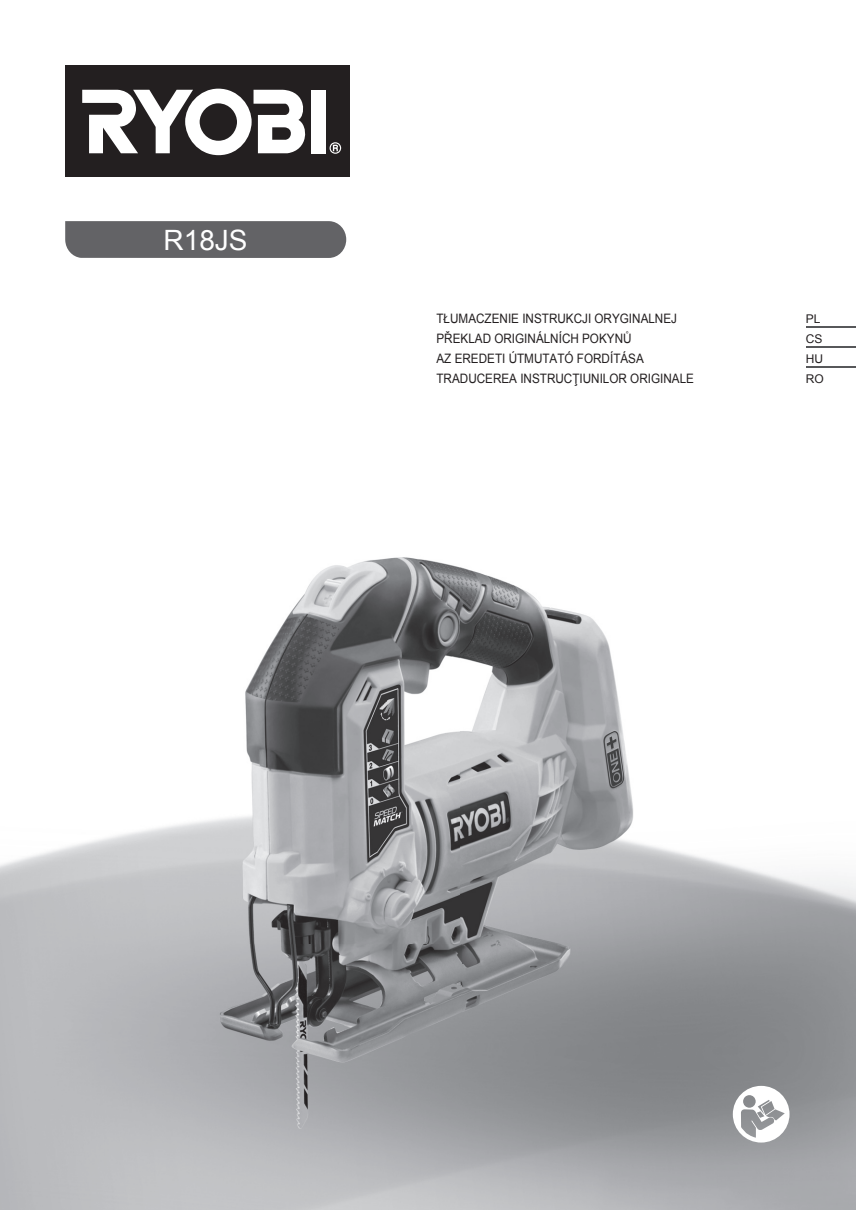
<style>
.page{position:relative;width:856px;height:1210px;background:#fff}
.page>*{position:absolute;margin:0;border:0;box-sizing:border-box;transform-origin:0 0}
.t1{font:28px "Arial";color:#fff}
.t2{font:13px/20px "Arial";color:#231f20;scale:.9 1}
.t3{font:12px/20px "Arial";color:#231f20}
</style>
<div class="page">
<img style="left:0;top:237px;width:460px;height:973px">
<img style="left:460px;top:567px;width:396px;height:643px">
<hr style="left:806px;top:327px;width:50px;height:1px;background:#57585a">
<hr style="left:806px;top:347px;width:50px;height:1px;background:#57585a">
<hr style="left:806px;top:367px;width:50px;height:1px;background:#57585a">
<svg style="left:733px;top:1085px;width:56px;height:57px"></svg>
<div style="left:65px;top:221px;width:281px;height:37px;background:#636366"></div>
<div style="left:63px;top:64px;width:289px;height:114px;background:linear-gradient(to bottom,#231f20,#231f20)"></div>
<div style="left:65px;top:65px;width:284px;height:112px;background:#231f20"></div>
<div style="left:311px;top:90px;width:14px;height:63px;background:#fff"></div>
<svg style="left:82px;top:89px;width:224px;height:66px"></svg>
<svg style="left:329px;top:142px;width:12px;height:12px"></svg>
<h1 class="t1" style="left:164px;top:224px;width:86px">R18JS</h1>
<p class="t2" style="left:436px;top:309px;width:288px">TŁUMACZENIE INSTRUKCJI ORYGINALNEJ PŘEKLAD ORIGINÁLNÍCH POKYNŮ<br>AZ EREDETI ÚTMUTATÓ FORDÍTÁSA TRADUCEREA INSTRUCŢIUNILOR ORIGINALE</p>
<p class="t3" style="left:806px;top:309px;width:20px">PL<br>CS<br>HU<br>RO</p>
</div>
